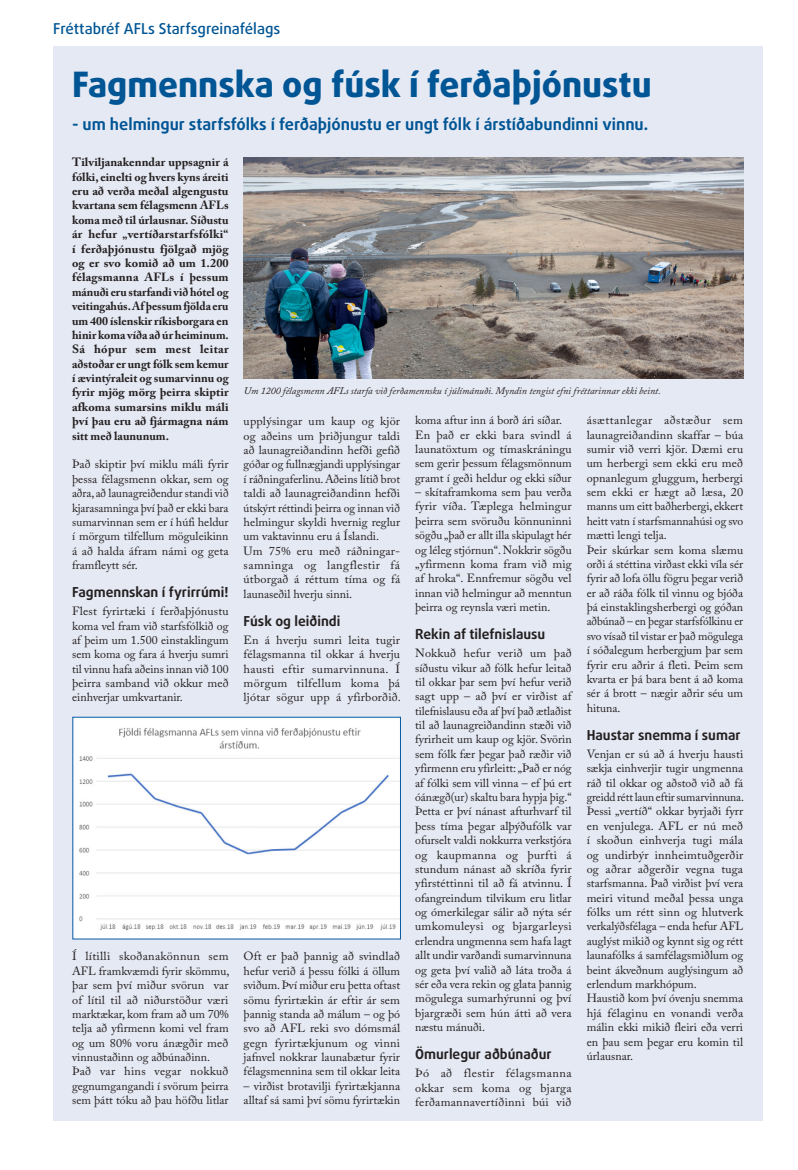
<style>
.page{position:relative;width:798px;height:1170px;background:#fff}
.page>*{position:absolute;margin:0;border:0;box-sizing:border-box;transform-origin:0 0}
.t1{font:800 35px "Daxline Pro";color:#005595}
.t2{font:700 16.25px "Daxline Pro";color:#005595}
.t3{font:500 15px "Daxline Pro";color:#005595}
.t4{font:700 13.75px "Daxline Pro";color:#231f20}
.t5{font:11.88px/14.4px "Adobe Caslon Pro";color:#231f20;text-align:justify}
.t6{font:700 11.88px/14.4px "Adobe Caslon Pro";letter-spacing:.005em;color:#231f20;text-align:justify}
.t7{font:italic 10px "Adobe Caslon Pro";color:#231f20}
</style>
<div class="page">
<div style="left:53px;top:46px;width:709px;height:1074px;background:#e5e9f3"></div>
<img style="left:244px;top:158px;width:498px;height:220px">
<div style="left:73px;top:717px;width:327px;height:221px;background:#fff"></div>
<img style="left:79px;top:728px;width:319px;height:203px">
<p class="t3" style="left:53px;top:19px;width:228px">Fréttabréf AFLs Starfsgreinafélags</p>
<h1 class="t1" style="left:72px;top:61px;width:581px">Fagmennska og fúsk í ferðaþjónustu</h1>
<h2 class="t2" style="left:72px;top:114px;width:577px">- um helmingur starfsfólks í ferðaþjónustu er ungt fólk í árstíðabundinni vinnu.</h2>
<p class="t6" style="left:72px;top:155px;width:158px">Tilviljanakenndar uppsagnir á fólki, einelti og hvers kyns áreiti eru að verða meðal algengustu kvartana sem félagsmenn AFLs koma með til úrlausnar. Síðustu ár hefur „vertíðarstarfsfólki“ í ferðaþjónustu fjölgað mjög og er svo komið að um 1.200 félagsmanna AFLs í þessum mánuði eru starfandi við hótel og veitingahús. Af þessum fjölda eru um 400 íslenskir ríkisborgara en hinir koma víða að úr heiminum.<br>Sá hópur sem mest leitar aðstoðar er ungt fólk sem kemur í ævintýraleit og sumarvinnu og fyrir mjög mörg þeirra skiptir afkoma sumarsins miklu máli því þau eru að fjármagna nám sitt með laununum.</p>
<p class="t5" style="left:72px;top:457px;width:158px">Það skiptir því miklu máli fyrir þessa félagsmenn okkar, sem og aðra, að launagreiðendur standi við kjarasamninga því það er ekki bara sumarvinnan sem er í húfi heldur í mörgum tilfellum möguleikinn á að halda áfram námi og geta framfleytt sér.</p>
<p class="t4" style="left:72px;top:583px;width:158px">Fagmennskan í fyrirrúmi!</p>
<p class="t5" style="left:72px;top:603px;width:158px">Flest fyrirtæki í ferðaþjónustu koma vel fram við starfsfólkið og af þeim um 1.500 einstaklingum sem koma og fara á hverju sumri til vinnu hafa aðeins innan við 100 þeirra samband við okkur með einhverjar umkvartanir.</p>
<p class="t5" style="left:72px;top:948px;width:159px;text-align:left">Í lítilli skoðanakönnun sem<br>AFL framkvæmdi fyrir skömmu, þar sem því miður svörun var of lítil til að niðurstöður væri marktækar, kom fram að um 70% telja að yfirmenn komi vel fram og um 80% voru ánægðir með vinnustaðinn og aðbúnaðinn.<br>Það var hins vegar nokkuð gegnumgangandi í svörum þeirra sem þátt tóku að þau höfðu litlar</p>
<p class="t7" style="left:244px;top:385px;width:418px">Um 1200 félagsmenn AFLs starfa við ferðamennsku í júlímánuði. Myndin tengist efni fréttarinnar ekki beint.</p>
<p class="t5" style="left:243px;top:414px;width:158px;text-align:left">upplýsingar um kaup og kjör og aðeins um þriðjungur taldi að launagreiðandinn hefði gefið góðar og fullnægjandi upplýsingar í ráðningaferlinu. Aðeins lítið brot taldi að launagreiðandinn hefði útskýrt réttindi þeirra og innan við helmingur skyldi hvernig reglur um vaktavinnu eru á Íslandi.<br>Um 75% eru með ráðningar&shy;samninga og langflestir fá útborgað á réttum tíma og fá launaseðil hverju sinni.</p>
<p class="t4" style="left:243px;top:612px;width:98px">Fúsk og leiðindi</p>
<p class="t5" style="left:243px;top:632px;width:159px">En á hverju sumri leita tugir félagsmanna til okkar á hverju hausti eftir sumarvinnuna. Í mörgum tilfellum koma þá ljótar sögur upp á yfirborðið.</p>
<p class="t5" style="left:243px;top:949px;width:158px">Oft er það þannig að svindlað hefur verið á þessu fólki á öllum sviðum. Því miður eru þetta oftast sömu fyrirtækin ár eftir ár sem þannig standa að málum – og þó svo að AFL reki svo dómsmál gegn fyrirtækjunum og vinni jafnvel nokkrar launabætur fyrir félagsmennina sem til okkar leita</p>
<p class="t5" style="left:243px;top:1078px;width:158px">– virðist brotavilji fyrirtækjanna alltaf sá sami því sömu fyrirtækin</p>
<p class="t5" style="left:415px;top:413px;width:158px;text-align:left">koma aftur inn á borð ári síðar.<br>En það er ekki bara svindl á launatöxtum og tímaskráningu sem gerir þessum félagsmönnum gramt í geði heldur og ekki síður</p>
<p class="t5" style="left:415px;top:484px;width:158px">– skítaframkoma sem þau verða fyrir víða. Tæplega helmingur þeirra sem svöruðu könnuninni sögðu „það er allt illa skipulagt hér og léleg stjórnun“. Nokkrir sögðu „yfirmenn koma fram við mig af hroka“. Ennfremur sögðu vel innan við helmingur að menntun þeirra og reynsla væri metin.</p>
<p class="t4" style="left:415px;top:625px;width:132px">Rekin af tilefnislausu</p>
<p class="t5" style="left:415px;top:646px;width:158px">Nokkuð hefur verið um það síðustu vikur að fólk hefur leitað til okkar þar sem því hefur verið sagt upp – að því er virðist af tilefnislausu eða af því það ætlaðist til að launagreiðandinn stæði við fyrirheit um kaup og kjör. Svörin sem fólk fær þegar það ræðir við yfirmenn eru yfirleitt: „Það er nóg af fólki sem vill vinna – ef þú ert óánægð(ur) skaltu bara hypja þig.“ Þetta er því nánast afturhvarf til þess tíma þegar alþýðufólk var ofurselt valdi nokkurra verkstjóra og kaupmanna og þurfti á stundum nánast að skríða fyrir yfirstéttinni til að fá atvinnu. Í ofangreindum tilvikum eru litlar og ómerkilegar sálir að nýta sér umkomuleysi og bjargarleysi erlendra ungmenna sem hafa lagt allt undir varðandi sumarvinnuna og geta því valið að láta troða á sér eða vera rekin og glata þannig mögulega sumarhýrunni og því bjargræði sem hún átti að vera næstu mánuði.</p>
<p class="t4" style="left:415px;top:1045px;width:138px">Ömurlegur aðbúnaður</p>
<p class="t5" style="left:415px;top:1065px;width:158px">Þó að flestir félagsmanna okkar sem koma og bjarga ferðamannavertíðinni búi við</p>
<p class="t5" style="left:586px;top:413px;width:158px;text-align:left">ásættanlegar aðstæður sem launagreiðandinn skaffar – búa sumir við verri kjör. Dæmi eru um herbergi sem ekki eru með opnanlegum gluggum, herbergi sem ekki er hægt að læsa, 20 manns um eitt baðherbergi, ekkert heitt vatn í starfsmannahúsi og svo mætti lengi telja.<br>Þeir skúrkar sem koma slæmu orði á stéttina virðast ekki víla sér fyrir að lofa öllu fögru þegar verið er að ráða fólk til vinnu og bjóða þá einstaklingsherbergi og góðan aðbúnað – en þegar starfsfólkinu er svo vísað til vistar er það mögulega í sóðalegum herbergjum þar sem fyrir eru aðrir á fleti. Þeim sem kvarta er þá bara bent á að koma sér á brott – nægir aðrir séu um hituna.</p>
<p class="t4" style="left:586px;top:725px;width:155px">Haustar snemma í sumar</p>
<p class="t5" style="left:586px;top:746px;width:159px;text-align:left">Venjan er sú að á hverju hausti sækja einhverjir tugir ungmenna ráð til okkar og aðstoð við að fá greidd rétt laun eftir sumarvinnuna.<br>Þessi „vertíð“ okkar byrjaði fyrr en venjulega. AFL er nú með í skoðun einhverja tugi mála og undirbýr innheimtuðgerðir og aðrar aðgerðir vegna tuga starfsmanna. Það virðist því vera meiri vitund meðal þessa unga fólks um rétt sinn og hlutverk verkalýðsfélaga – enda hefur AFL auglýst mikið og kynnt sig og rétt launafólks á samfélagsmiðlum og beint ákveðnum auglýsingum að erlendum markhópum.<br>Haustið kom því óvenju snemma hjá félaginu en vonandi verða málin ekki mikið fleiri eða verri en þau sem þegar eru komin til úrlausnar.</p>
</div>
